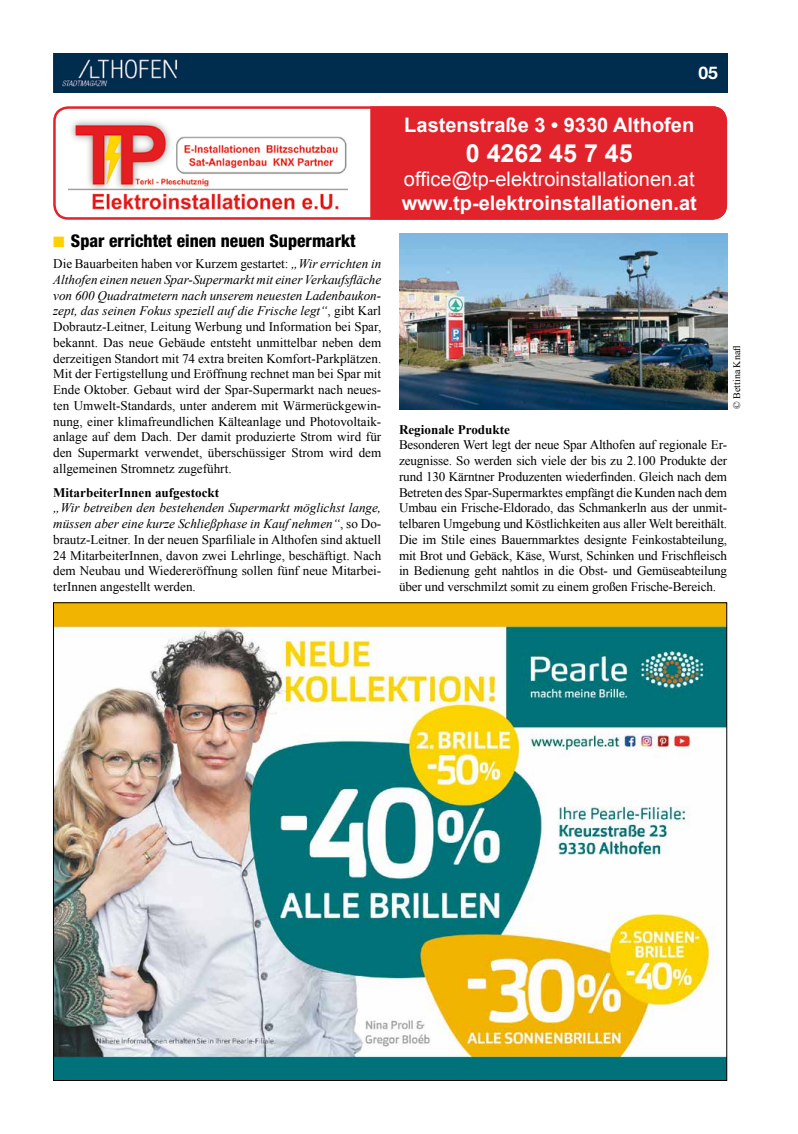
<style>
.page{position:relative;width:798px;height:1134px;background:#fff}
.page>*{position:absolute;margin:0;border:0;box-sizing:border-box;transform-origin:0 0}
.t1{font:700 25px "Arial";color:#fff}
.t2{font:700 20px "Arial";color:#fff}
.t3{font:20px "Arial";color:#fff}
.t4{font:800 condensed 17.5px "Helvetica Neue";color:#000}
.t5{font:700 17.5px "Helvetica Neue";color:#fff}
.t6{font:13.12px/15.8px "Times New Roman";color:#000;text-align:justify}
.t7{font:700 13.12px "Times New Roman";color:#000}
.t8{font:10px "Times New Roman";color:#000}
.s1{color:#ffd000}
.s2{font-style:italic}
</style>
<div class="page">
<div style="left:53px;top:53px;width:673px;height:40px;background:#002d4d"></div>
<img style="left:399px;top:233px;width:327px;height:176px">
<div style="left:370px;top:106px;width:356px;height:114px;background:#e2232b"></div>
<img style="left:68px;top:120px;width:280px;height:89px">
<div style="left:53px;top:106px;width:673px;height:114px;border:2px solid #e2232b;border-radius:14px"></div>
<img style="left:55px;top:604px;width:669px;height:475px">
<h3 class="t4" style="left:53px;top:230px;width:304px"><span class="s1">■</span> Spar errichtet einen neuen Supermarkt</h3>
<p class="t6" style="left:53px;top:256px;width:329px">Die Bauarbeiten haben vor Kurzem gestartet: <span class="s2">„Wir errichten in Alt-hofen einen neuen Spar-Supermarkt mit einer Verkaufsfläche von 600 Quadratmetern nach unserem neuesten Ladenbaukon&shy;zept, das seinen Fokus speziell auf die Frische legt“</span>, gibt Karl Dobrautz-Leitner, Leitung Werbung und Information bei Spar, bekannt. Das neue Gebäude entsteht unmittelbar neben dem derzeitigen Standort mit 74 extra breiten Komfort-Parkplätzen.<br>Mit der Fertigstellung und Eröffnung rechnet man bei Spar mit Ende Oktober. Gebaut wird der Spar-Supermarkt nach neues&shy;ten Umwelt-Standards, unter anderem mit Wärmerückgewin&shy;nung, einer klimafreundlichen Kälteanlage und Photovoltaik&shy;anlage auf dem Dach. Der damit produzierte Strom wird für den Supermarkt verwendet, überschüssiger Strom wird dem allgemeinen Stromnetz zugeführt.</p>
<p class="t7" style="left:53px;top:483px;width:167px">MitarbeiterInnen aufgestockt</p>
<p class="t6" style="left:53px;top:500px;width:329px"><span class="s2">„Wir betreiben den bestehenden Supermarkt möglichst lange, müssen aber eine kurze Schließphase in Kauf nehmen“</span>, so Do&shy;brautz-Leitner. In der neuen Sparfiliale in Althofen sind aktuell 24 MitarbeiterInnen, davon zwei Lehrlinge, beschäftigt. Nach dem Neubau und Wiedereröffnung sollen fünf neue Mitarbei&shy;terInnen angestellt werden.</p>
<h3 class="t5" style="left:698px;top:62px;width:21px">05</h3>
<h2 class="t2" style="left:404px;top:111px;width:291px">Lastenstraße 3 • 9330 Althofen</h2>
<h1 class="t1" style="left:465px;top:136px;width:168px">0 4262 45 7 45</h1>
<h2 class="t3" style="left:404px;top:165px;width:292px">office@tp-elektroinstallationen.at</h2>
<h2 class="t2" style="left:401px;top:189px;width:296px">www.tp-elektroinstallationen.at</h2>
<p class="t8" style="left:729px;top:409px;width:65px;rotate:-90deg">© Bettina Knafl</p>
<p class="t7" style="left:399px;top:420px;width:112px">Regionale Produkte</p>
<p class="t6" style="left:399px;top:437px;width:329px">Besonderen Wert legt der neue Spar Althofen auf regionale Er&shy;zeugnisse. So werden sich viele der bis zu 2.100 Produkte der rund 130 Kärntner Produzenten wiederfinden. Gleich nach dem Betreten des Spar-Supermarktes empfängt die Kunden nach dem Umbau ein Frische-Eldorado, das Schmankerln aus der unmit&shy;telbaren Umgebung und Köstlichkeiten aus aller Welt bereithält.<br>Die im Stile eines Bauernmarktes designte Feinkostabteilung, mit Brot und Gebäck, Käse, Wurst, Schinken und Frischfleisch in Bedienung geht nahtlos in die Obst- und Gemüseabteilung über und verschmilzt somit zu einem großen Frische-Bereich.</p>
</div>
